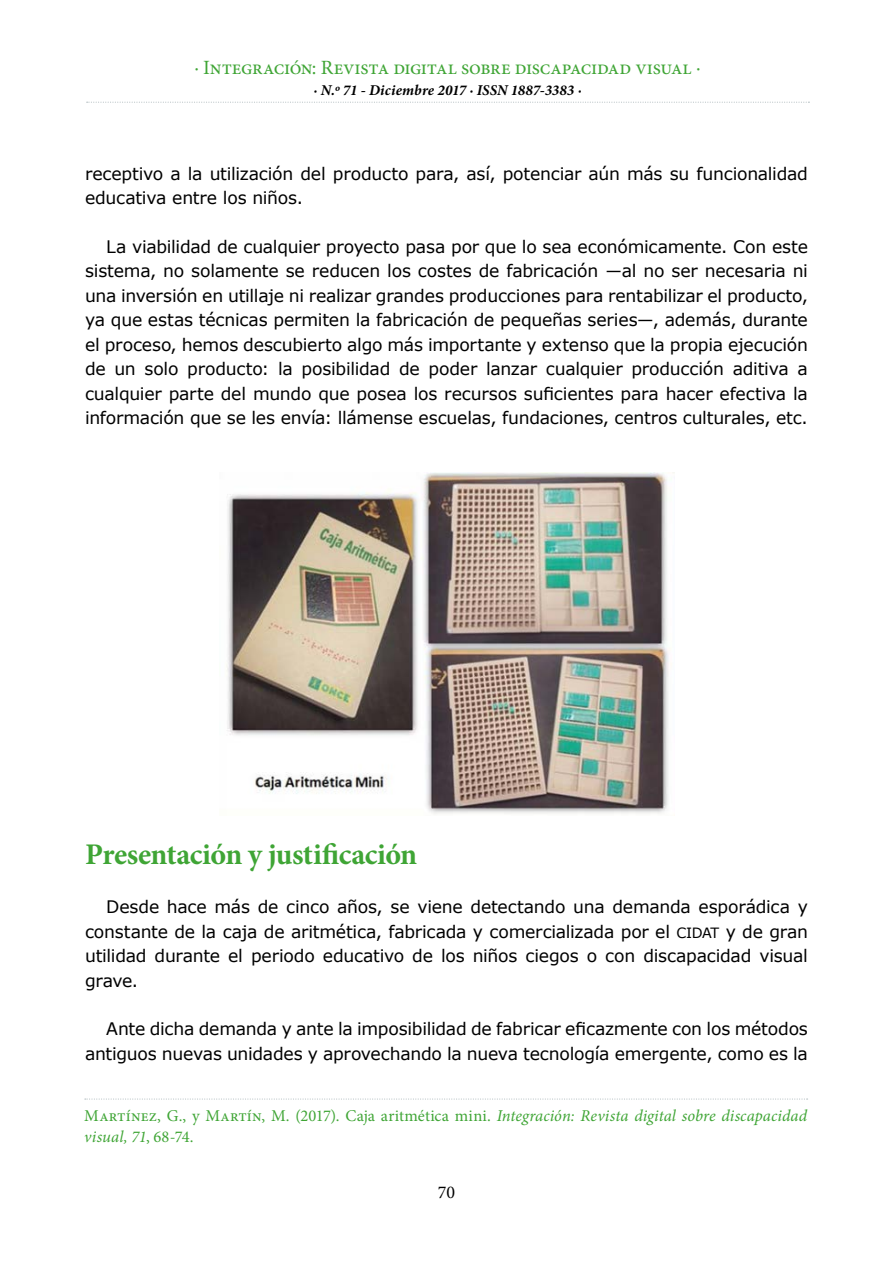
<style>
.page{position:relative;width:893px;height:1263px;background:#fff}
.page>*{position:absolute;margin:0;border:0;box-sizing:border-box;transform-origin:0 0}
.t1{font:700 30px "Minion Pro";letter-spacing:-.02em;color:#3fa535}
.t2{font:20.25px "Minion Pro";letter-spacing:-.02em;color:#3fa535}
.t3{font:18px "Minion Pro";color:#000}
.t4{font:17.25px/24.5px "Verdana";letter-spacing:-.015em;color:#000;text-align:justify}
.t5{font:16.5px/21px "Minion Pro";letter-spacing:.005em;color:#3fa535}
.t6{font:italic 700 15px "Minion Pro";color:#000}
.s1{font-size:14.1px}
.s2{font-style:italic}
</style>
<div class="page">
<svg style="left:87px;top:102px;width:722px;height:1px"></svg>
<img style="left:226px;top:472px;width:448px;height:342px">
<svg style="left:85px;top:1098px;width:723px;height:1px"></svg>
<p class="t2" style="left:194px;top:54px;width:508px">· Integración: Revista digital sobre discapacidad visual ·</p>
<p class="t6" style="left:313px;top:80px;width:270px">· N.º 71 - Diciembre 2017 · ISSN 1887-3383 ·</p>
<p class="t4" style="left:85px;top:161px;width:724px">receptivo a la utilización del producto para, así, potenciar aún más su funcionalidad educativa entre los niños.</p>
<p class="t4" style="left:85px;top:234px;width:724px;text-indent:21px">La viabilidad de cualquier proyecto pasa por que lo sea económicamente. Con este sistema, no solamente se reducen los costes de fabricación ―al no ser necesaria ni una inversión en utillaje ni realizar grandes producciones para rentabilizar el producto, ya que estas técnicas permiten la fabricación de pequeñas series―, además, durante el proceso, hemos descubierto algo más importante y extenso que la propia ejecución de un solo producto: la posibilidad de poder lanzar cualquier producción aditiva a cualquier parte del mundo que posea los recursos suficientes para hacer efectiva la información que se les envía: llámense escuelas, fundaciones, centros culturales, etc.</p>
<h1 class="t1" style="left:85px;top:833px;width:334px">Presentación y justificación</h1>
<p class="t4" style="left:85px;top:894px;width:724px;text-indent:21px">Desde hace más de cinco años, se viene detectando una demanda esporádica y constante de la caja de aritmética, fabricada y comercializada por el <span class="s1">cidat</span> y de gran utilidad durante el periodo educativo de los niños ciegos o con discapacidad visual grave.</p>
<p class="t4" style="left:85px;top:1016px;width:724px;text-align:right">Ante dicha demanda y ante la imposibilidad de fabricar eficazmente con los métodos antiguos nuevas unidades y aprovechando la nueva tecnología emergente, como es la</p>
<p class="t5" style="left:84px;top:1105px;width:724px">Martínez, G., y Martín, M. (2017). Caja aritmética mini. <span class="s2">Integración: Revista digital sobre discapacidad visual, 71</span>, 68-74.</p>
<p class="t3" style="left:438px;top:1180px;width:19px">70</p>
</div>
